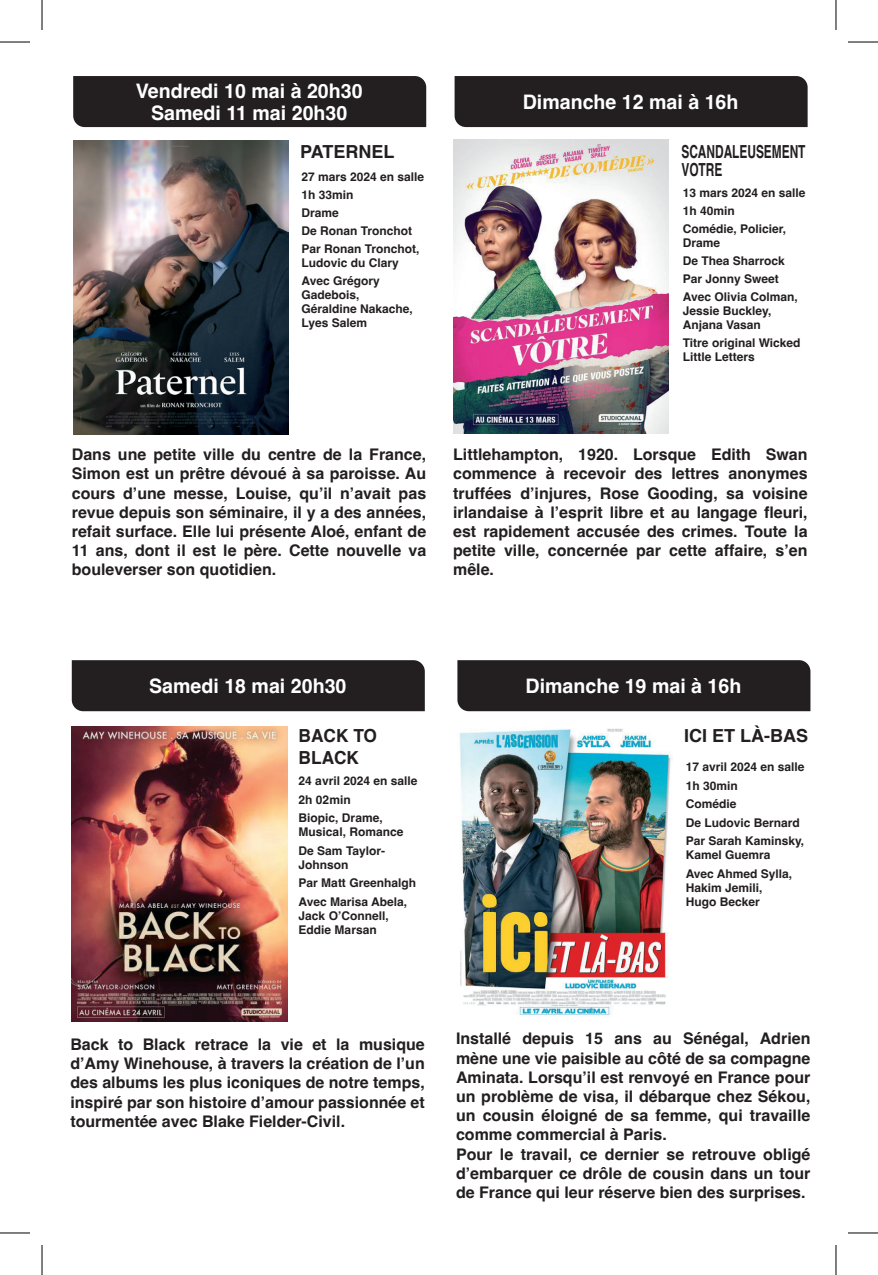
<style>
.page{position:relative;width:878px;height:1275px;background:#fff}
.page>*{position:absolute;margin:0;border:0;box-sizing:border-box;transform-origin:0 0}
.t1{font:700 20px/22px "Helvetica";color:#fff;text-align:center}
.t2{font:700 18px/18px "Helvetica";color:#231f20;scale:.66 1}
.t3{font:700 18px "Helvetica";color:#231f20}
.t4{font:700 18px/21.6px "Helvetica";color:#231f20;scale:.96 1}
.t5{font:700 16px/19.2px "Helvetica";color:#231f20;text-align:justify}
.t6{font:700 12px/18px "Helvetica";color:#231f20}
</style>
<div class="page">
<div style="left:73px;top:76px;width:353px;height:51px;background:#231f20"></div>
<div style="left:72px;top:660px;width:353px;height:51px;background:#231f20"></div>
<img style="left:73px;top:141px;width:216px;height:293px">
<img style="left:453px;top:140px;width:215px;height:293px">
<img style="left:72px;top:726px;width:215px;height:295px">
<div style="left:454px;top:76px;width:353px;height:51px;background:#231f20"></div>
<div style="left:457px;top:660px;width:353px;height:51px;background:#231f20"></div>
<img style="left:459px;top:728px;width:213px;height:288px">
<hr style="left:0;top:42px;width:30px;height:1px;background:#000">
<hr style="left:848px;top:42px;width:30px;height:1px;background:#000">
<hr style="left:0;top:1232px;width:30px;height:1px;background:#000">
<hr style="left:848px;top:1232px;width:30px;height:1px;background:#000">
<hr style="left:42px;top:0;width:1px;height:30px;background:#000">
<hr style="left:42px;top:1245px;width:1px;height:30px;background:#000">
<hr style="left:835px;top:0;width:1px;height:30px;background:#000">
<hr style="left:835px;top:1245px;width:1px;height:30px;background:#000">
<p class="t1" style="left:136px;top:82px;width:228px">Vendredi 10 mai à 20h30<br>Samedi 11 mai 20h30</p>
<p class="t1" style="left:523px;top:93px;width:217px">Dimanche 12 mai à 16h</p>
<p class="t3" style="left:300px;top:141px;width:96px">PATERNEL</p>
<p class="t2" style="left:681px;top:145px;width:189px">SCANDALEUSEMENT<br>VOTRE</p>
<p class="t6" style="left:301px;top:170px;width:124px">27 mars 2024 en salle<br>1h 33min<br>Drame<br>De Ronan Tronchot<br>Par Ronan Tronchot,</p>
<p class="t6" style="left:301px;top:255px;width:99px">Ludovic du Clary<br>Avec Grégory</p>
<p class="t6" style="left:301px;top:289px;width:113px;line-height:14px">Gadebois,<br>Géraldine Nakache,<br>Lyes Salem</p>
<p class="t6" style="left:683px;top:186px;width:124px">13 mars 2024 en salle<br>1h 40min<br>Comédie, Policier,</p>
<p class="t6" style="left:683px;top:235px;width:116px">Drame<br>De Thea Sharrock<br>Par Jonny Sweet<br>Avec Olivia Colman,</p>
<p class="t6" style="left:683px;top:305px;width:90px;line-height:14px">Jessie Buckley,<br>Anjana Vasan</p>
<p class="t6" style="left:683px;top:337px;width:119px;line-height:14px">Titre original Wicked<br>Little Letters</p>
<p class="t5" style="left:72px;top:447px;width:356px">Dans une petite ville du centre de la France, Simon est un prêtre dévoué à sa paroisse. Au cours d’une messe, Louise, qu’il n’avait pas revue depuis son séminaire, il y a des années, refait surface. Elle lui présente Aloé, enfant de 11 ans, dont il est le père. Cette nouvelle va bouleverser son quotidien.</p>
<p class="t5" style="left:453px;top:447px;width:356px">Littlehampton, 1920. Lorsque Edith Swan commence à recevoir des lettres anonymes truffées d’injures, Rose Gooding, sa voisine irlandaise à l’esprit libre et au langage fleuri, est rapidement accusée des crimes. Toute la petite ville, concernée par cette affaire, s’en mêle.</p>
<p class="t1" style="left:149px;top:677px;width:199px">Samedi 18 mai 20h30</p>
<p class="t4" style="left:299px;top:727px;width:83px">BACK TO<br>BLACK</p>
<p class="t6" style="left:299px;top:773px;width:120px;line-height:18.6px">24 avril 2024 en salle<br>2h 02min<br>Biopic, Drame,</p>
<p class="t6" style="left:299px;top:824px;width:106px;line-height:18.6px">Musical, Romance<br>De Sam Taylor-</p>
<p class="t6" style="left:299px;top:856px;width:119px;line-height:18.6px">Johnson<br>Par Matt Greenhalgh<br>Avec Marisa Abela,</p>
<p class="t6" style="left:299px;top:910px;width:92px;line-height:14px">Jack O’Connell,<br>Eddie Marsan</p>
<p class="t1" style="left:525px;top:677px;width:217px">Dimanche 19 mai à 16h</p>
<p class="t3" style="left:684px;top:725px;width:126px">ICI ET LÀ-BAS</p>
<p class="t6" style="left:685px;top:759px;width:120px;line-height:18.6px">17 avril 2024 en salle<br>1h 30min<br>Comédie<br>De Ludovic Bernard<br>Par Sarah Kaminsky,</p>
<p class="t6" style="left:685px;top:847px;width:108px;line-height:18.6px">Kamel Guemra<br>Avec Ahmed Sylla,</p>
<p class="t6" style="left:685px;top:882px;width:78px;line-height:14px">Hakim Jemili,<br>Hugo Becker</p>
<p class="t5" style="left:70px;top:1036px;width:356px">Back to Black retrace la vie et la musique d’Amy Winehouse, à travers la création de l’un des albums les plus iconiques de notre temps, inspiré par son histoire d’amour passionnée et tourmentée avec Blake Fielder-Civil.</p>
<p class="t5" style="left:456px;top:1031px;width:356px;text-align:left">Installé depuis 15 ans au Sénégal, Adrien mène une vie paisible au côté de sa compagne Aminata. Lorsqu’il est renvoyé en France pour un problème de visa, il débarque chez Sékou, un cousin éloigné de sa femme, qui travaille comme commercial à Paris.<br>Pour le travail, ce dernier se retrouve obligé d’embarquer ce drôle de cousin dans un tour de France qui leur réserve bien des surprises.</p>
</div>
